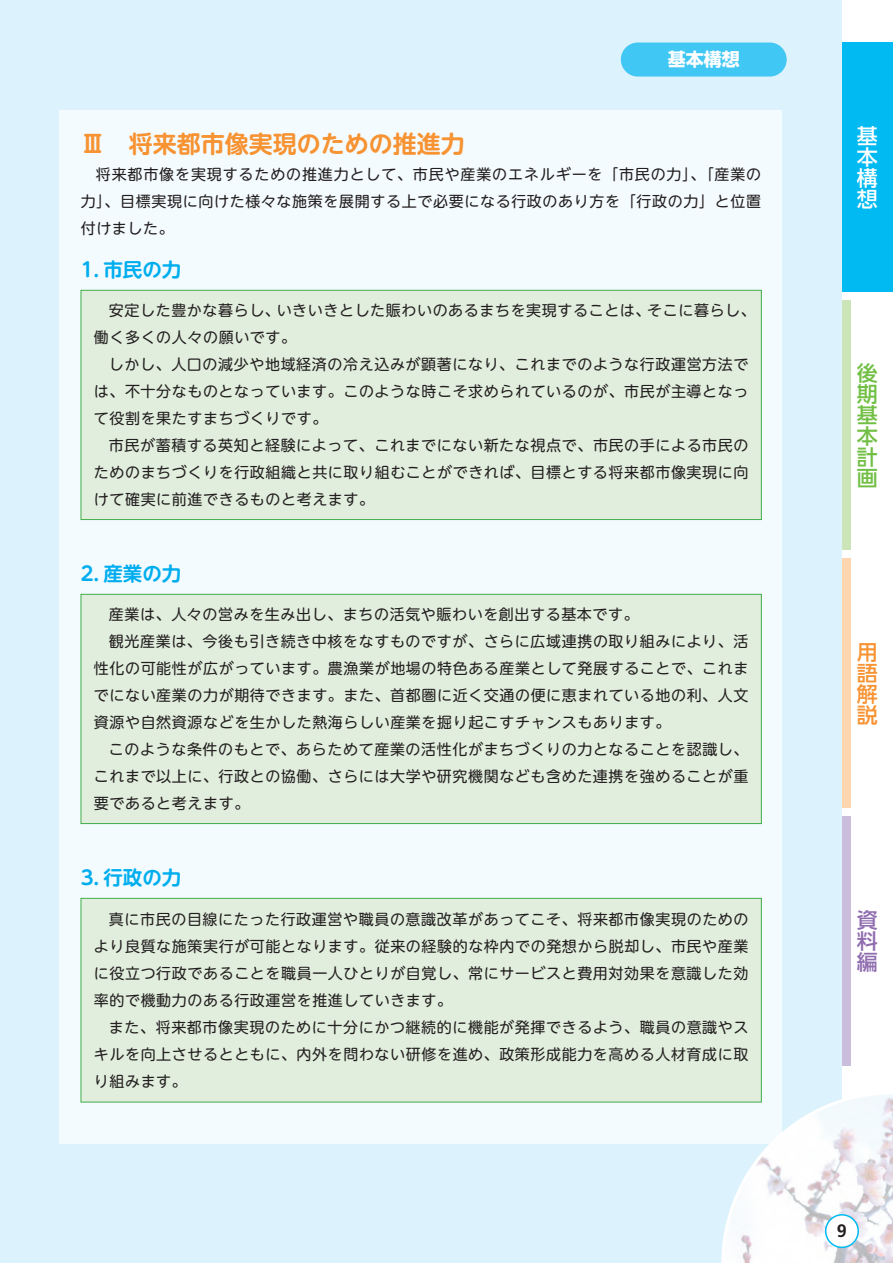
<style>
.page{position:relative;width:893px;height:1263px;background:#fff}
.page>*{position:absolute;margin:0;border:0;box-sizing:border-box;transform-origin:0 0}
.t1{font:700 24px "UD Shin M Go Pro De";color:#f79332}
.t2{font:500 21px/21px "UD Shin Go NT Pro";color:#71bf44;text-align:justify}
.t3{font:500 21px/21px "UD Shin Go NT Pro";color:#fff;text-align:justify}
.t4{font:500 21px/21px "UD Shin Go NT Pro";color:#f79332;text-align:justify}
.t5{font:500 21px/21px "UD Shin Go NT Pro";color:#8f6daf;text-align:justify}
.t6{font:700 19.5px "UD Shin M Go Pro De";color:#00aeef}
.t7{font:700 18px "UD Shin Go NT Pro";color:#fff}
.t8{font:700 18px "Frutiger LT Std";color:#231f20}
.t9{font:15px/27px "UD Shin M Go Pro";letter-spacing:.04em;color:#231f20;text-align:justify}
</style>
<div class="page">
<div style="left:842px;top:43px;width:51px;height:249px;background:#00baf1"></div>
<div style="left:842px;top:300px;width:8px;height:250px;background:#cbe4b8"></div>
<div style="left:0;top:0;width:842px;height:1263px;background:#dcf2fc"></div>
<div style="left:621px;top:43px;width:166px;height:34px;background:#40c7f4;border-radius:17px"></div>
<div style="left:842px;top:558px;width:8px;height:250px;background:#fdd5af"></div>
<div style="left:842px;top:816px;width:8px;height:250px;background:#cbbedd"></div>
<div style="left:60px;top:111px;width:722px;height:1033px;background:#f4fbfe"></div>
<div style="left:81px;top:290px;width:680px;height:229px;background:#e1eedd"></div>
<div style="left:81px;top:290px;width:680px;height:230px;border:1px solid #40ae49"></div>
<div style="left:81px;top:594px;width:680px;height:229px;background:#e1eedd"></div>
<div style="left:81px;top:594px;width:680px;height:230px;border:1px solid #40ae49"></div>
<div style="left:81px;top:898px;width:680px;height:204px;background:#e1eedd"></div>
<div style="left:81px;top:898px;width:680px;height:204px;border:1px solid #40ae49"></div>
<svg style="left:721px;top:1091px;width:172px;height:172px"></svg>
<p class="t7" style="left:668px;top:45px;width:73px">基本構想</p>
<h1 class="t1" style="left:81px;top:124px;width:385px">Ⅲ　将来都市像実現のための推進力</h1>
<p class="t9" style="left:81px;top:160px;width:682px;text-indent:15px">将来都市像を実現するための推進力として、市民や産業のエネルギーを「市民の力」、「産業の力」、目標実現に向けた様々な施策を展開する上で必要になる行政のあり方を「行政の力」と位置付けました。</p>
<h3 class="t6" style="left:81px;top:254px;width:102px">1．市民の力</h3>
<p class="t9" style="left:94px;top:296px;width:663px;text-indent:15px">安定した豊かな暮らし、いきいきとした賑わいのあるまちを実現することは、そこに暮らし、働く多くの人々の願いです。</p>
<p class="t9" style="left:94px;top:350px;width:656px;text-indent:15px">しかし、人口の減少や地域経済の冷え込みが顕著になり、これまでのような行政運営方法では、不十分なものとなっています。このような時こそ求められているのが、市民が主導となって役割を果たすまちづくりです。</p>
<p class="t9" style="left:94px;top:431px;width:656px;text-indent:15px">市民が蓄積する英知と経験によって、これまでにない新たな視点で、市民の手による市民のためのまちづくりを行政組織と共に取り組むことができれば、目標とする将来都市像実現に向けて確実に前進できるものと考えます。</p>
<h3 class="t6" style="left:81px;top:558px;width:102px">2．産業の力</h3>
<p class="t9" style="left:109px;top:600px;width:531px">産業は、人々の営みを生み出し、まちの活気や賑わいを創出する基本です。</p>
<p class="t9" style="left:109px;top:627px;width:641px">観光産業は、今後も引き続き中核をなすものですが、さらに広域連携の取り組みにより、活</p>
<p class="t9" style="left:94px;top:654px;width:656px">性化の可能性が広がっています。農漁業が地場の特色ある産業として発展することで、これま</p>
<p class="t9" style="left:94px;top:681px;width:656px">でにない産業の力が期待できます。また、首都圏に近く交通の便に恵まれている地の利、人文</p>
<p class="t9" style="left:94px;top:708px;width:578px">資源や自然資源などを生かした熱海らしい産業を掘り起こすチャンスもあります。</p>
<p class="t9" style="left:109px;top:735px;width:641px">このような条件のもとで、あらためて産業の活性化がまちづくりの力となることを認識し、</p>
<p class="t9" style="left:94px;top:762px;width:656px">これまで以上に、行政との協働、さらには大学や研究機関なども含めた連携を強めることが重</p>
<p class="t9" style="left:94px;top:789px;width:157px">要であると考えます。</p>
<h3 class="t6" style="left:81px;top:862px;width:102px">3．行政の力</h3>
<p class="t9" style="left:94px;top:905px;width:656px;text-indent:15px">真に市民の目線にたった行政運営や職員の意識改革があってこそ、将来都市像実現のためのより良質な施策実行が可能となります。従来の経験的な枠内での発想から脱却し、市民や産業に役立つ行政であることを職員一人ひとりが自覚し、常にサービスと費用対効果を意識した効率的で機動力のある行政運営を推進していきます。</p>
<p class="t9" style="left:94px;top:1013px;width:656px;text-indent:15px">また、将来都市像実現のために十分にかつ継続的に機能が発揮できるよう、職員の意識やスキルを向上させるとともに、内外を問わない研修を進め、政策形成能力を高める人材育成に取り組みます。</p>
<h2 class="t3" style="left:857px;top:125px;width:22px">基本構想</h2>
<h2 class="t2" style="left:857px;top:362px;width:22px">後期基本計画</h2>
<h2 class="t4" style="left:857px;top:640px;width:22px">用語解説</h2>
<h2 class="t5" style="left:857px;top:909px;width:22px">資料編</h2>
<p class="t8" style="left:837px;top:1220px;width:12px">9</p>
</div>
